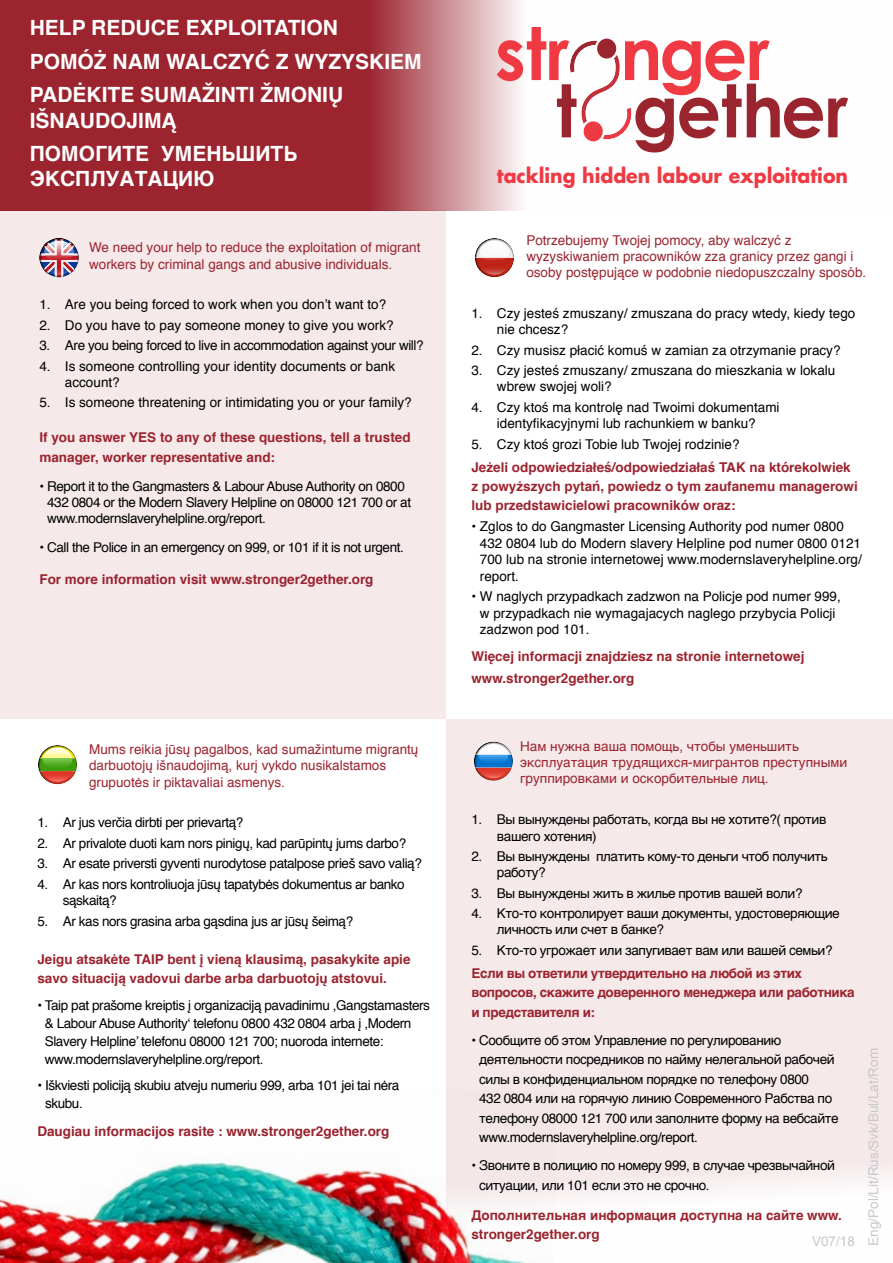
<style>
.page{position:relative;width:893px;height:1263px;background:#fff}
.page>*{position:absolute;margin:0;border:0;box-sizing:border-box;transform-origin:0 0}
.t1{font:700 21px/33.8px "Helvetica";color:#fff}
.t2{font:700 19.8px "Futura";color:#ef3a44;scale:.96 1}
.t3{font:13.5px/16.2px "Helvetica";letter-spacing:-.03em;color:#000}
.t4{font:13.5px/16.5px "Helvetica";color:#000}
.t5{font:700 13.5px/19.2px "Helvetica";color:#9b242f}
.t6{font:13.5px/16.2px "Helvetica";color:#9b242f}
.t7{font:700 13.5px/19.2px "Helvetica";letter-spacing:-.03em;color:#9b242f}
.t8{font:13.5px "Arial";color:#c7c8ca}
</style>
<div class="page">
<div style="left:446px;top:719px;width:447px;height:544px;background:#f5e9ea"></div>
<div style="left:0;top:210px;width:445px;height:509px;background:#f5e9ea"></div>
<svg style="left:39px;top:238px;width:40px;height:39px"></svg>
<svg style="left:474px;top:742px;width:39px;height:39px"></svg>
<svg style="left:0;top:0;width:660px;height:210px;background:#af5159"></svg>
<svg style="left:475px;top:238px;width:39px;height:39px"></svg>
<svg style="left:38px;top:745px;width:39px;height:39px"></svg>
<svg style="left:497px;top:27px;width:351px;height:125px"></svg>
<img style="left:0;top:1161px;width:557px;height:102px">
<h1 class="t1" style="left:30px;top:13px;width:394px">HELP REDUCE EXPLOITATION<br>POMÓŻ NAM WALCZYĆ Z WYZYSKIEM<br>PADĖKITE SUMAŽINTI ŽMONIŲ</h1>
<h1 class="t1" style="left:30px;top:103px;width:269px">IŠNAUDOJIMĄ<br>ПОМОГИТЕ УМЕНЬШИТЬ</h1>
<h1 class="t1" style="left:30px;top:162px;width:186px">ЭКСПЛУАТАЦИЮ</h1>
<p class="t6" style="left:89px;top:241px;width:333px">We need your help to reduce the exploitation of migrant workers by criminal gangs and abusive individuals.</p>
<p class="t4" style="left:39px;top:297px;width:348px">1. Are you being forced to work when you don’t want to?</p>
<p class="t4" style="left:39px;top:317px;width:356px">2. Do you have to pay someone money to give you work?</p>
<p class="t3" style="left:39px;top:338px;width:386px">3. Are you being forced to live in accommodation against your will?</p>
<p class="t4" style="left:65px;top:359px;width:332px;text-indent:-26px">4. Is someone controlling your identity documents or bank account?</p>
<p class="t4" style="left:39px;top:395px;width:374px">5. Is someone threatening or intimidating you or your family?</p>
<p class="t5" style="left:39px;top:429px;width:373px">If you answer YES to any of these questions, tell a trusted manager, worker representative and:</p>
<p class="t3" style="left:47px;top:479px;width:366px;text-indent:-8px">• Report it to the Gangmasters &amp; Labour Abuse Authority on 0800<br>432 0804 or the Modern Slavery Helpline on 08000 121 700 or at www.modernslaveryhelpline.org/report.</p>
<p class="t3" style="left:39px;top:540px;width:366px">• Call the Police in an emergency on 999, or 101 if it is not urgent.</p>
<p class="t5" style="left:39px;top:571px;width:336px">For more information visit www.stronger2gether.org</p>
<p class="t6" style="left:89px;top:742px;width:331px">Mums reikia jūsų pagalbos, kad sumažintume migrantų darbuotojų išnaudojimą, kurį vykdo nusikalstamos grupuotės ir piktavaliai asmenys.</p>
<p class="t3" style="left:37px;top:815px;width:208px">1. Ar jus verčia dirbti per prievartą?</p>
<p class="t3" style="left:37px;top:835px;width:370px">2. Ar privalote duoti kam nors pinigų, kad parūpintų jums darbo?</p>
<p class="t3" style="left:37px;top:856px;width:386px">3. Ar esate priversti gyventi nurodytose patalpose prieš savo valią?</p>
<p class="t3" style="left:63px;top:876px;width:343px;text-indent:-26px">4. Ar kas nors kontroliuoja jūsų tapatybės dokumentus ar banko sąskaitą?</p>
<p class="t3" style="left:37px;top:913px;width:317px">5. Ar kas nors grasina arba gąsdina jus ar jūsų šeimą?</p>
<p class="t5" style="left:37px;top:950px;width:375px">Jeigu atsakėte TAIP bent į vieną klausimą, pasakykite apie savo situaciją vadovui darbe arba darbuotojų atstovui.</p>
<p class="t3" style="left:45px;top:996px;width:387px;line-height:18px;text-indent:-7px">• Taip pat prašome kreiptis į organizaciją pavadinimu ,Gangstamasters &amp; Labour Abuse Authority‘ telefonu 0800 432 0804 arba į ,Modern Slavery Helpline’ telefonu 08000 121 700; nuoroda internete: www.modernslaveryhelpline.org/report.</p>
<p class="t3" style="left:45px;top:1077px;width:356px;line-height:18px;text-indent:-8px">• Iškviesti policiją skubiu atveju numeriu 999, arba 101 jei tai nėra skubu.</p>
<p class="t5" style="left:37px;top:1121px;width:354px">Daugiau informacijos rasite : www.stronger2gether.org</p>
<h2 class="t2" style="left:497px;top:167px;width:367px">tackling hidden labour exploitation</h2>
<p class="t6" style="left:526px;top:232px;width:341px">Potrzebujemy Twojej pomocy, aby walczyć z wyzyskiwaniem pracowników zza granicy przez gangi i osoby postępujące w podobnie niedopuszczalny sposób.</p>
<p class="t4" style="left:497px;top:306px;width:360px;text-indent:-26px">1. Czy jesteś zmuszany/ zmuszana do pracy wtedy, kiedy tego nie chcesz?</p>
<p class="t4" style="left:471px;top:342px;width:371px">2. Czy musisz płacić komuś w zamian za otrzymanie pracy?</p>
<p class="t4" style="left:497px;top:363px;width:340px;text-indent:-26px">3. Czy jesteś zmuszany/ zmuszana do mieszkania w lokalu wbrew swojej woli?</p>
<p class="t4" style="left:471px;top:399px;width:310px;text-align:center">4. Czy ktoś ma kontrolę nad Twoimi dokumentami identyfikacyjnymi lub rachunkiem w banku?</p>
<p class="t4" style="left:471px;top:436px;width:270px">5. Czy ktoś grozi Tobie lub Twojej rodzinie?</p>
<p class="t5" style="left:471px;top:458px;width:388px">Jeżeli odpowiedziałeś/odpowiedziałaś TAK na którekolwiek z powyższych pytań, powiedz o tym zaufanemu managerowi lub przedstawicielowi pracowników oraz:</p>
<p class="t4" style="left:480px;top:519px;width:383px;text-indent:-8px">• Zglos to do Gangmaster Licensing Authority pod numer 0800<br>432 0804 lub do Modern slavery Helpline pod numer 0800 0121<br>700 lub na stronie internetowej www.modernslaveryhelpline.org/ report.</p>
<p class="t4" style="left:480px;top:590px;width:362px;text-indent:-8px">• W naglych przypadkach zadzwon na Policje pod numer 999, w przypadkach nie wymagajacych naglego przybycia Policji zadzwon pod 101.</p>
<p class="t5" style="left:471px;top:645px;width:334px;line-height:22.2px">Więcej informacji znajdziesz na stronie internetowej www.stronger2gether.org</p>
<p class="t6" style="left:520px;top:738px;width:329px">Нам нужна ваша помощь, чтобы уменьшить эксплуатация трудящихся-мигрантов преступными группировками и оскорбительные лиц.</p>
<p class="t3" style="left:497px;top:812px;width:331px;text-indent:-26px">1. Вы вынуждены работать, когда вы не хотите?( против вашего хотения)</p>
<p class="t3" style="left:497px;top:848px;width:332px;text-indent:-26px">2. Вы вынуждены платить кому-то деньги чтоб получить работу?</p>
<p class="t3" style="left:471px;top:885px;width:333px">3. Вы вынуждены жить в жилье против вашей воли?</p>
<p class="t3" style="left:497px;top:906px;width:344px;text-indent:-26px">4. Кто-то контролирует ваши документы, удостоверяющие личность или счет в банке?</p>
<p class="t3" style="left:471px;top:942px;width:363px">5. Кто-то угрожает или запугивает вам или вашей семьи?</p>
<p class="t7" style="left:471px;top:964px;width:385px">Если вы ответили утвердительно на любой из этих вопросов, скажите доверенного менеджера или работника и представителя и:</p>
<p class="t3" style="left:479px;top:1030px;width:361px;line-height:19.5px;text-indent:-8px">• Сообщите об этом Управление по регулированию деятельности посредников по найму нелегальной рабочей силы в конфиденциальном порядке по телефону 0800<br>432 0804 или на горячую линию Современного Рабства по телефону 08000 121 700 или заполните форму на вебсайте www.modernslaveryhelpline.org/report.</p>
<p class="t3" style="left:479px;top:1156px;width:357px;line-height:19.5px;text-indent:-8px">• Звоните в полицию по номеру 999, в случае чрезвычайной ситуации, или 101 если это не срочно.</p>
<p class="t5" style="left:471px;top:1206px;width:372px">Дополнительная информация доступна на сайте www. stronger2gether.org</p>
<p class="t8" style="left:812px;top:1236px;width:44px">V07/18</p>
<p class="t8" style="left:868px;top:1245px;width:199px;rotate:-90deg">Eng/Pol/Lit/Rus/Svk/Bul/Lat/Rom</p>
</div>
